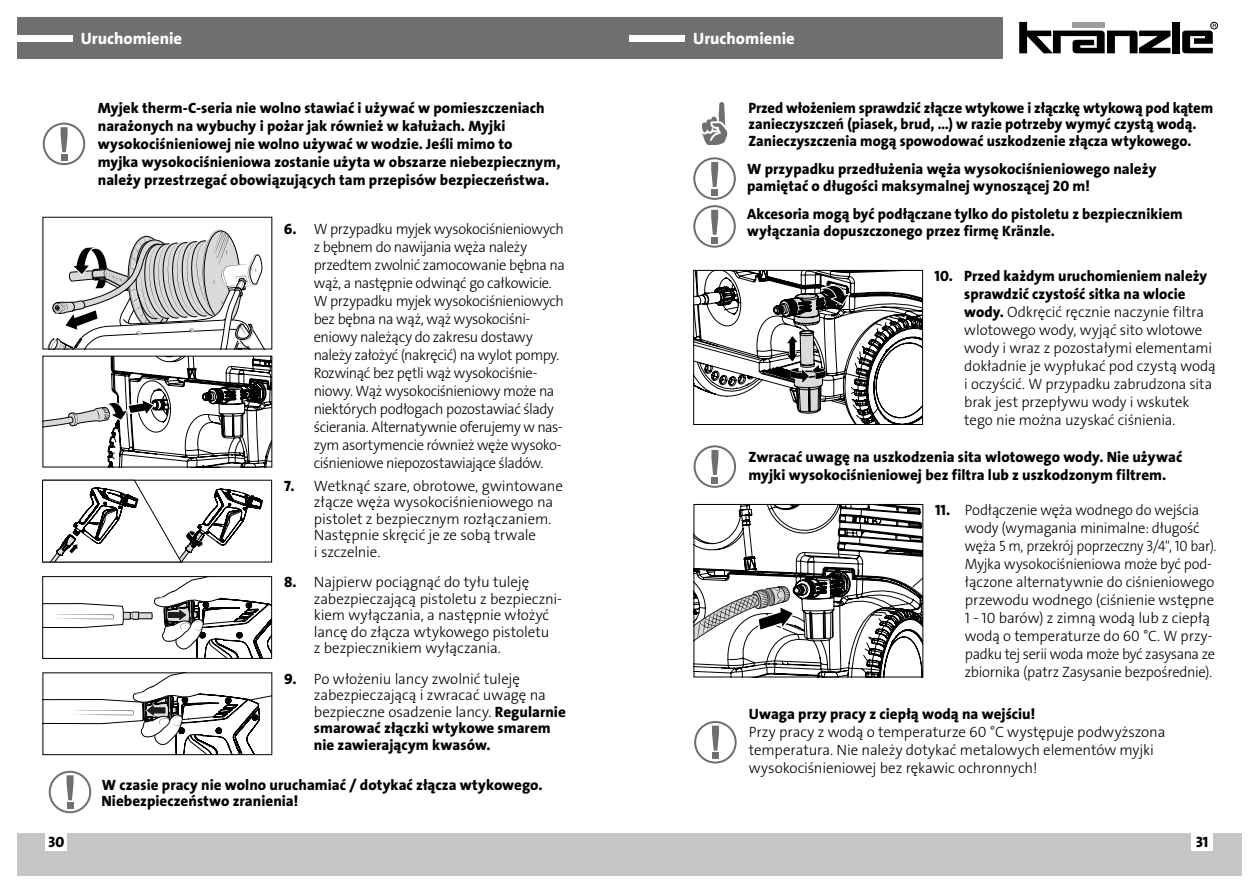
<style>
.page{position:relative;width:1259px;height:893px;background:#fff}
.page>*{position:absolute;margin:0;border:0;box-sizing:border-box;transform-origin:0 0}
.t1{font:16.5px "The Sans LP8 Ex Bld";color:#fff}
.t2{font:15px/18px "The Sans LP3 Lig";letter-spacing:-.015em;color:#000}
.t3{font:15px/16.5px "The Sans LP8 Ex Bld";color:#000}
.s1{font-family:"The Sans LP8 Ex Bld"}
</style>
<div class="page">
<div style="left:629px;top:833px;width:613px;height:43px;background:#c6c6c6"></div>
<div style="left:17px;top:833px;width:612px;height:43px;background:#c6c6c6"></div>
<div style="left:1191px;top:833px;width:22px;height:18px;background:#fff"></div>
<div style="left:46px;top:833px;width:21px;height:18px;background:#fff"></div>
<div style="left:17px;top:17px;width:985px;height:41px;background:#706f6f"></div>
<div style="left:17px;top:35px;width:55px;height:6px;background:#fff"></div>
<div style="left:629px;top:35px;width:56px;height:6px;background:#fff"></div>
<svg style="left:1019px;top:22px;width:151px;height:31px"></svg>
<div style="left:1172px;top:22px;width:7px;height:31px;background:#000"></div>
<div style="left:1210px;top:22px;width:7px;height:7px;border:1px solid #000;border-radius:50%"></div>
<svg style="left:1182px;top:24px;width:34px;height:29px"></svg>
<svg style="left:43px;top:123px;width:42px;height:42px"></svg>
<div style="left:61px;top:154px;width:6px;height:7px;background:#706f6f"></div>
<svg style="left:42px;top:216px;width:231px;height:252px"></svg>
<svg style="left:693px;top:270px;width:230px;height:155px"></svg>
<svg style="left:693px;top:445px;width:43px;height:43px"></svg>
<div style="left:711px;top:477px;width:7px;height:6px;background:#706f6f"></div>
<svg style="left:694px;top:721px;width:42px;height:42px"></svg>
<div style="left:712px;top:753px;width:7px;height:6px;background:#706f6f"></div>
<svg style="left:693px;top:504px;width:230px;height:174px"></svg>
<svg style="left:693px;top:157px;width:43px;height:91px"></svg>
<div style="left:711px;top:237px;width:7px;height:6px;background:#706f6f"></div>
<svg style="left:49px;top:771px;width:42px;height:42px"></svg>
<div style="left:67px;top:802px;width:6px;height:7px;background:#706f6f"></div>
<svg style="left:702px;top:102px;width:26px;height:43px"></svg>
<svg style="left:42px;top:479px;width:230px;height:84px"></svg>
<svg style="left:42px;top:672px;width:231px;height:83px"></svg>
<svg style="left:42px;top:576px;width:230px;height:83px"></svg>
<p class="t1" style="left:81px;top:28px;width:103px">Uruchomienie</p>
<p class="t3" style="left:98px;top:99px;width:464px;line-height:18px">Myjek therm-C-seria nie wolno stawiać i używać w pomieszczeniach narażonych na wybuchy i pożar jak również w kałużach. Myjki wysokociśnieniowej nie wolno używać w wodzie. Jeśli mimo to<br>myjka wysokociśnieniowa zostanie użyta w obszarze niebezpiecznym, należy przestrzegać obowiązujących tam przepisów bezpieczeństwa.</p>
<p class="t2" style="left:314px;top:220px;width:253px;text-indent:-30px"><span class="s1">6.</span> W przypadku myjek wysokociśnieniowych z bębnem do nawijania węża należy przedtem zwolnić zamocowanie bębna na wąż, a następnie odwinąć go całkowicie.<br>W przypadku myjek wysokociśnieniowych bez bębna na wąż, wąż wysokociśni&shy;eniowy należący do zakresu dostawy należy założyć (nakręcić) na wylot pompy.<br>Rozwinąć bez pętli wąż wysokociśnie&shy;niowy. Wąż wysokociśnieniowy może na niektórych podłogach pozostawiać ślady ścierania. Alternatywnie oferujemy w nas&shy;zym asortymencie również węże wysoko&shy;ciśnieniowe niepozostawiające śladów.</p>
<p class="t2" style="left:314px;top:477px;width:250px;line-height:16.5px;text-indent:-30px"><span class="s1">7.</span> Wetknąć szare, obrotowe, gwintowane złącze węża wysokociśnieniowego na pistolet z bezpiecznym rozłączaniem.<br>Następnie skręcić je ze sobą trwale<br>i szczelnie.</p>
<p class="t2" style="left:314px;top:574px;width:250px;line-height:16.5px;text-indent:-30px"><span class="s1">8.</span> Najpierw pociągnąć do tyłu tuleję zabezpieczającą pistoletu z bezpieczni&shy;kiem wyłączania, a następnie włożyć lancę do złącza wtykowego pistoletu<br>z bezpiecznikiem wyłączania.</p>
<p class="t2" style="left:314px;top:670px;width:253px;line-height:16.5px;text-indent:-30px"><span class="s1">9.</span> Po włożeniu lancy zwolnić tuleję zabezpieczającą i zwracać uwagę na bezpieczne osadzenie lancy. <span class="s1">Regularnie</span></p>
<p class="t3" style="left:314px;top:720px;width:238px">smarować złączki wtykowe smarem nie zawierającym kwasów.</p>
<p class="t3" style="left:101px;top:777px;width:443px">W czasie pracy nie wolno uruchamiać / dotykać złącza wtykowego.<br>Niebezpieczeństwo zranienia!</p>
<p class="t1" style="left:693px;top:28px;width:103px">Uruchomienie</p>
<p class="t3" style="left:748px;top:99px;width:466px">Przed włożeniem sprawdzić złącze wtykowe i złączkę wtykową pod kątem zanieczyszczeń (piasek, brud, …) w razie potrzeby wymyć czystą wodą.<br>Zanieczyszczenia mogą spowodować uszkodzenie złącza wtykowego.</p>
<p class="t3" style="left:747px;top:161px;width:411px">W przypadku przedłużenia węża wysokociśnieniowego należy pamiętać o długości maksymalnej wynoszącej 20 m!</p>
<p class="t3" style="left:747px;top:206px;width:437px">Akcesoria mogą być podłączane tylko do pistoletu z bezpiecznikiem wyłączania dopuszczonego przez firmę Kränzle.</p>
<p class="t3" style="left:934px;top:267px;width:274px;line-height:18px;text-align:center">10. Przed każdym uruchomieniem należy sprawdzić czystość sitka na wlocie</p>
<p class="t2" style="left:964px;top:303px;width:253px"><span class="s1">wody.</span> Odkręcić ręcznie naczynie filtra wlotowego wody, wyjąć sito wlotowe wody i wraz z pozostałymi elementami dokładnie je wypłukać pod czystą wodą i oczyścić. W przypadku zabrudzona sita brak jest przepływu wody i wskutek tego nie można uzyskać ciśnienia.</p>
<p class="t3" style="left:748px;top:448px;width:435px;line-height:18px">Zwracać uwagę na uszkodzenia sita wlotowego wody. Nie używać myjki wysokociśnieniowej bez filtra lub z uszkodzonym filtrem.</p>
<p class="t2" style="left:965px;top:501px;width:253px;text-indent:-30px"><span class="s1">11.</span> Podłączenie węża wodnego do wejścia wody (wymagania minimalne: długość węża 5 m, przekrój poprzeczny 3/4", 10 bar).<br>Myjka wysokociśnieniowa może być pod&shy;łączone alternatywnie do ciśnieniowego przewodu wodnego (ciśnienie wstępne 1 - 10 barów) z zimną wodą lub z ciepłą wodą o temperaturze do 60 °C. W przy&shy;padku tej serii woda może być zasysana ze zbiornika (patrz Zasysanie bezpośrednie).</p>
<p class="t3" style="left:749px;top:706px;width:288px">Uwaga przy pracy z ciepłą wodą na wejściu!</p>
<p class="t2" style="left:749px;top:723px;width:418px">Przy pracy z wodą o temperaturze 60 °C występuje podwyższona temperatura. Nie należy dotykać metalowych elementów myjki wysokociśnieniowej bez rękawic ochronnych!</p>
<p class="t3" style="left:48px;top:834px;width:17px">30</p>
<p class="t3" style="left:1196px;top:834px;width:14px">31</p>
</div>
